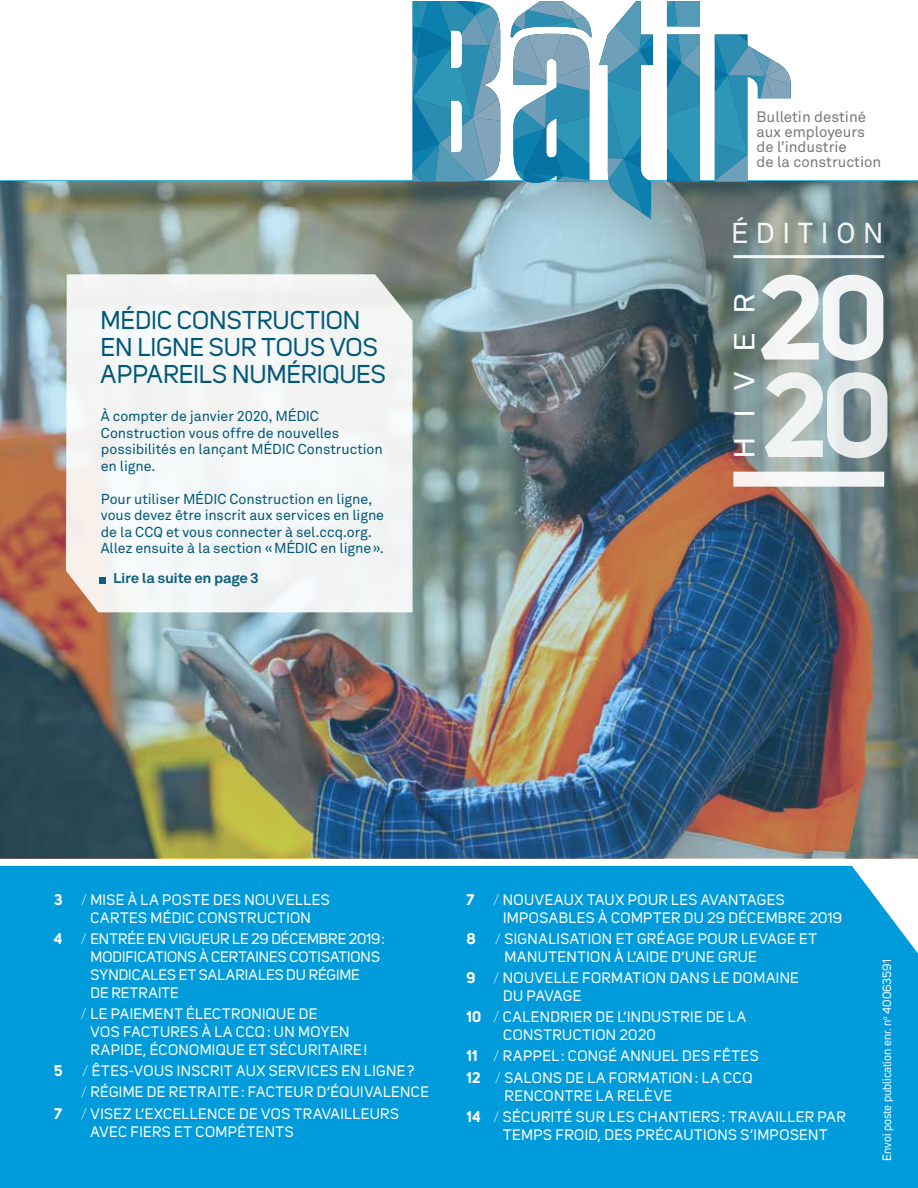
<style>
.page{position:relative;width:918px;height:1188px;background:#fff}
.page>*{position:absolute;margin:0;border:0;box-sizing:border-box;transform-origin:0 0}
.t1{font:700 118.2px/97.5px "Uni Sans";color:#fff}
.t2{font:28.5px "Akkurat Pro";letter-spacing:.26em;color:#fff}
.t3{font:28.5px "Akkurat Pro";letter-spacing:.26em;color:#fff;scale:1.1 1}
.t4{font:25.5px/27px "Uni Sans";letter-spacing:-.005em;color:#015878}
.t5{font:15px/18px "Uni Sans";letter-spacing:.025em;color:#fff}
.t6{font:15px/18px "Uni Sans";letter-spacing:.005em;color:#fff}
.t7{font:15px/15px "Akkurat Pro";color:#76787b}
.t8{font:700 15px "Uni Sans";color:#fff}
.t9{font:14.25px/16.5px "Akkurat Pro";letter-spacing:-.005em;color:#015878}
.t10{font:700 14.25px "Akkurat Pro";letter-spacing:-.02em;color:#015878;scale:1.07 1}
.t11{font:12px "Uni Sans";color:#fff}
.s1{font-weight:700}
.s2{font-weight:300}
</style>
<div class="page">
<img style="left:0;top:182px;width:918px;height:676px">
<div style="left:0;top:866px;width:918px;height:322px;background:#009bda"></div>
<svg style="left:413px;top:1px;width:88px;height:181px;background:#509ab9"></svg>
<svg style="left:667px;top:1px;width:33px;height:181px;background:#3b95b6"></svg>
<svg style="left:715px;top:34px;width:76px;height:148px"></svg>
<svg style="left:599px;top:1px;width:54px;height:218px"></svg>
<svg style="left:511px;top:1px;width:81px;height:182px"></svg>
<svg style="left:66px;top:274px;width:347px;height:338px;fill:#f3f5f4"></svg>
<svg style="left:100px;top:577px;width:6px;height:6px"></svg>
<div style="left:733px;top:472px;width:151px;height:15px;background:#f6f4f4"></div>
<hr style="left:733px;top:255px;width:151px;height:3px;background:#fff">
<h3 class="t4" style="left:101px;top:307px;width:287px">MÉDIC CONSTRUCTION<br>EN LIGNE SUR TOUS VOS<br>APPAREILS NUMÉRIQUES</h3>
<p class="t9" style="left:101px;top:408px;width:283px">À compter de janvier 2020, MÉDIC<br>Construction vous offre de nouvelles possibilités en lançant MÉDIC Construction en ligne.</p>
<p class="t9" style="left:101px;top:491px;width:285px">Pour utiliser MÉDIC Construction en ligne, vous devez être inscrit aux services en ligne de la CCQ et vous connecter à sel.ccq.org.<br>Allez ensuite à la section «MÉDIC en ligne».</p>
<p class="t10" style="left:113px;top:570px;width:138px">Lire la suite en page 3</p>
<p class="t7" style="left:757px;top:109px;width:126px">Bulletin destiné aux employeurs de l’industrie<br>de la construction</p>
<h2 class="t2" style="left:730px;top:217px;width:155px">ÉDITION</h2>
<h1 class="t1" style="left:758px;top:268px;width:136px">20<br>20</h1>
<h2 class="t3" style="left:728px;top:459px;width:153px;rotate:-90deg">HIVER</h2>
<p class="t5" style="left:91px;top:890px;width:241px;text-indent:-37px"><span class="s1">3</span> <span class="s2">/</span> MISE À LA POSTE DES NOUVELLES<br>CARTES MÉDIC CONSTRUCTION</p>
<p class="t6" style="left:91px;top:930px;width:296px;text-indent:-37px"><span class="s1">4</span> <span class="s2">/</span> ENTRÉE EN VIGUEUR LE 29 DÉCEMBRE 2019:<br>MODIFICATIONS À CERTAINES COTISATIONS<br>SYNDICALES ET SALARIALES DU RÉGIME<br>DE RETRAITE</p>
<p class="t5" style="left:91px;top:1005px;width:278px;text-indent:-10px"><span class="s2">/</span> LE PAIEMENT ÉLECTRONIQUE DE<br>VOS FACTURES À LA CCQ: UN MOYEN<br>RAPIDE, ÉCONOMIQUE ET SÉCURITAIRE!</p>
<p class="t8" style="left:54px;top:1062px;width:10px">5</p>
<p class="t5" style="left:81px;top:1061px;width:349px;line-height:21.3px"><span class="s2">/</span> ÊTES-VOUS INSCRIT AUX SERVICES EN LIGNE?<br><span class="s2">/</span> RÉGIME DE RETRAITE: FACTEUR D’ÉQUIVALENCE</p>
<p class="t8" style="left:54px;top:1104px;width:10px">7</p>
<p class="t5" style="left:91px;top:1105px;width:310px;text-indent:-10px"><span class="s2">/</span> VISEZ L’EXCELLENCE DE VOS TRAVAILLEURS<br>AVEC FIERS ET COMPÉTENTS</p>
<p class="t8" style="left:467px;top:890px;width:10px">7</p>
<p class="t5" style="left:503px;top:890px;width:340px;text-indent:-10px"><span class="s2">/</span> NOUVEAUX TAUX POUR LES AVANTAGES<br>IMPOSABLES À COMPTER DU 29 DÉCEMBRE 2019</p>
<p class="t8" style="left:467px;top:929px;width:11px">8</p>
<p class="t5" style="left:505px;top:930px;width:314px;text-indent:-10px"><span class="s2">/</span> SIGNALISATION ET GRÉAGE POUR LEVAGE ET<br>MANUTENTION À L’AIDE D’UNE GRUE</p>
<p class="t5" style="left:503px;top:969px;width:297px;text-indent:-37px"><span class="s1">9</span> <span class="s2">/</span> NOUVELLE FORMATION DANS LE DOMAINE<br>DU PAVAGE</p>
<p class="t5" style="left:503px;top:1008px;width:244px;text-indent:-37px"><span class="s1">10</span> <span class="s2">/</span> CALENDRIER DE L’INDUSTRIE DE LA<br>CONSTRUCTION 2020</p>
<p class="t5" style="left:467px;top:1046px;width:294px;line-height:21.3px"><span class="s1">11</span> <span class="s2">/</span> RAPPEL: CONGÉ ANNUEL DES FÊTES<br><span class="s1">12</span> <span class="s2">/</span> SALONS DE LA FORMATION: LA CCQ</p>
<p class="t5" style="left:467px;top:1085px;width:381px;line-height:21.3px;text-indent:38px">RENCONTRE LA RELÈVE<br><span class="s1">14</span> <span class="s2">/</span> SÉCURITÉ SUR LES CHANTIERS: TRAVAILLER PAR</p>
<p class="t5" style="left:503px;top:1126px;width:326px">TEMPS FROID, DES PRÉCAUTIONS S’IMPOSENT</p>
<p class="t11" style="left:880px;top:1161px;width:203px;rotate:-90deg">Envoi poste publication enr. n<sup>o</sup> 40063591</p>
</div>
